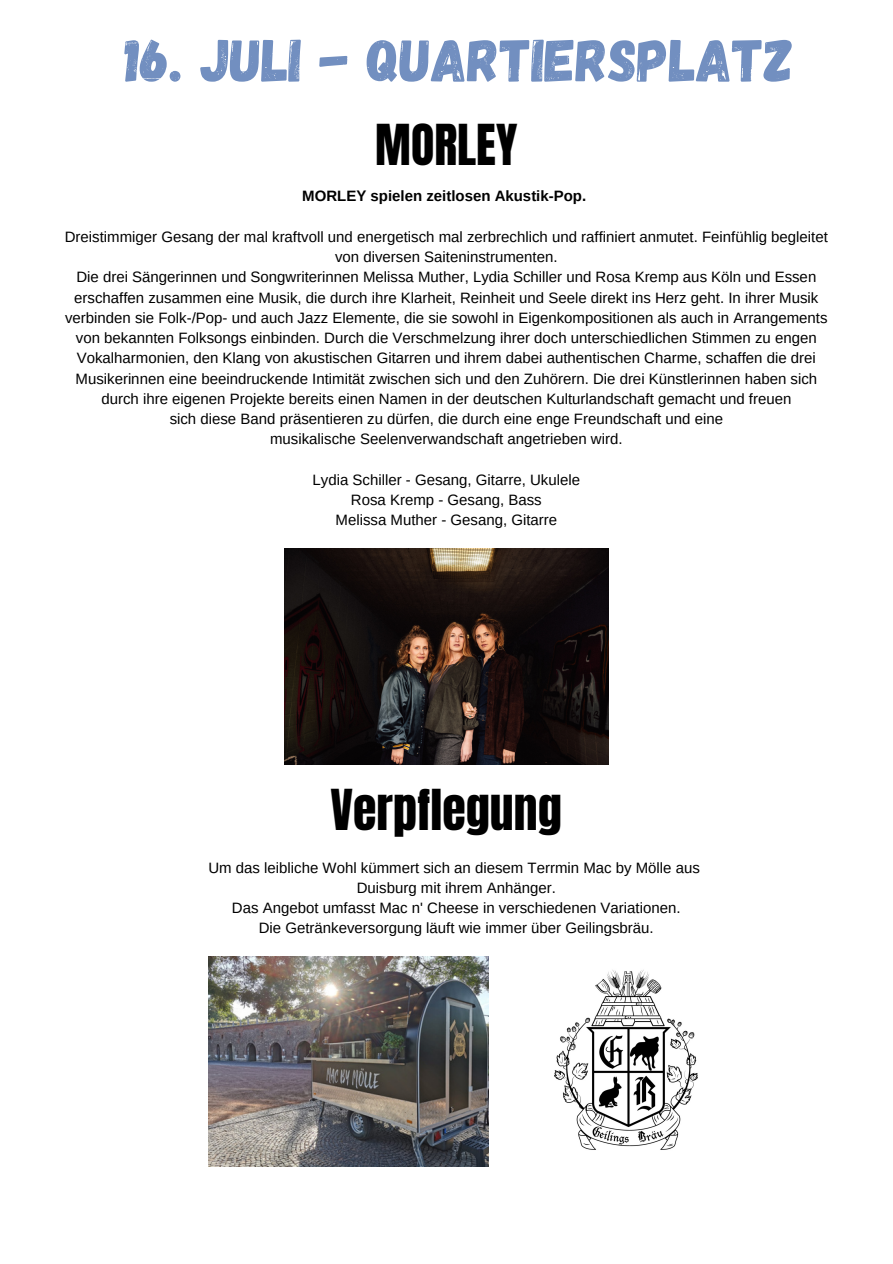
<style>
.page{position:relative;width:893px;height:1264px;background:#fff}
.page>*{position:absolute;margin:0;border:0;box-sizing:border-box;transform-origin:0 0}
.t1{font:60px "Gagalin";color:#728fc0}
.t2{font:48px "Anton";color:#000}
.t3{font:15px/20.2px "Arimo";color:#000;text-align:center}
.t4{font:700 15px "Arimo";color:#000}
</style>
<div class="page">
<img style="left:208px;top:956px;width:280px;height:210px">
<img style="left:284px;top:548px;width:324px;height:216px">
<img style="left:554px;top:970px;width:144px;height:180px">
<h1 class="t1" style="left:125px;top:21px;width:670px">16. JULI - QUARTIERSPLATZ</h1>
<h2 class="t2" style="left:375px;top:111px;width:144px">MORLEY</h2>
<p class="t4" style="left:302px;top:188px;width:285px">MORLEY spielen zeitlosen Akustik-Pop.</p>
<p class="t3" style="left:65px;top:226px;width:764px">Dreistimmiger Gesang der mal kraftvoll und energetisch mal zerbrechlich und raffiniert anmutet. Feinfühlig begleitet von diversen Saiteninstrumenten.<br>Die drei Sängerinnen und Songwriterinnen Melissa Muther, Lydia Schiller und Rosa Kremp aus Köln und Essen erschaffen zusammen eine Musik, die durch ihre Klarheit, Reinheit und Seele direkt ins Herz geht. In ihrer Musik verbinden sie Folk-/Pop- und auch Jazz Elemente, die sie sowohl in Eigenkompositionen als auch in Arrangements von bekannten Folksongs einbinden. Durch die Verschmelzung ihrer doch unterschiedlichen Stimmen zu engen Vokalharmonien, den Klang von akustischen Gitarren und ihrem dabei authentischen Charme, schaffen die drei Musikerinnen eine beeindruckende Intimität zwischen sich und den Zuhörern. Die drei Künstlerinnen haben sich durch ihre eigenen Projekte bereits einen Namen in der deutschen Kulturlandschaft gemacht und freuen<br>sich diese Band präsentieren zu dürfen, die durch eine enge Freundschaft und eine<br>musikalische Seelenverwandschaft angetrieben wird.</p>
<p class="t3" style="left:312px;top:469px;width:269px">Lydia Schiller - Gesang, Gitarre, Ukulele<br>Rosa Kremp - Gesang, Bass<br>Melissa Muther - Gesang, Gitarre</p>
<h2 class="t2" style="left:330px;top:775px;width:233px">Verpflegung</h2>
<p class="t3" style="left:208px;top:857px;width:493px">Um das leibliche Wohl kümmert sich an diesem Terrmin Mac by Mölle aus Duisburg mit ihrem Anhänger.<br>Das Angebot umfasst Mac n' Cheese in verschiedenen Variationen.<br>Die Getränkeversorgung läuft wie immer über Geilingsbräu.</p>
</div>
